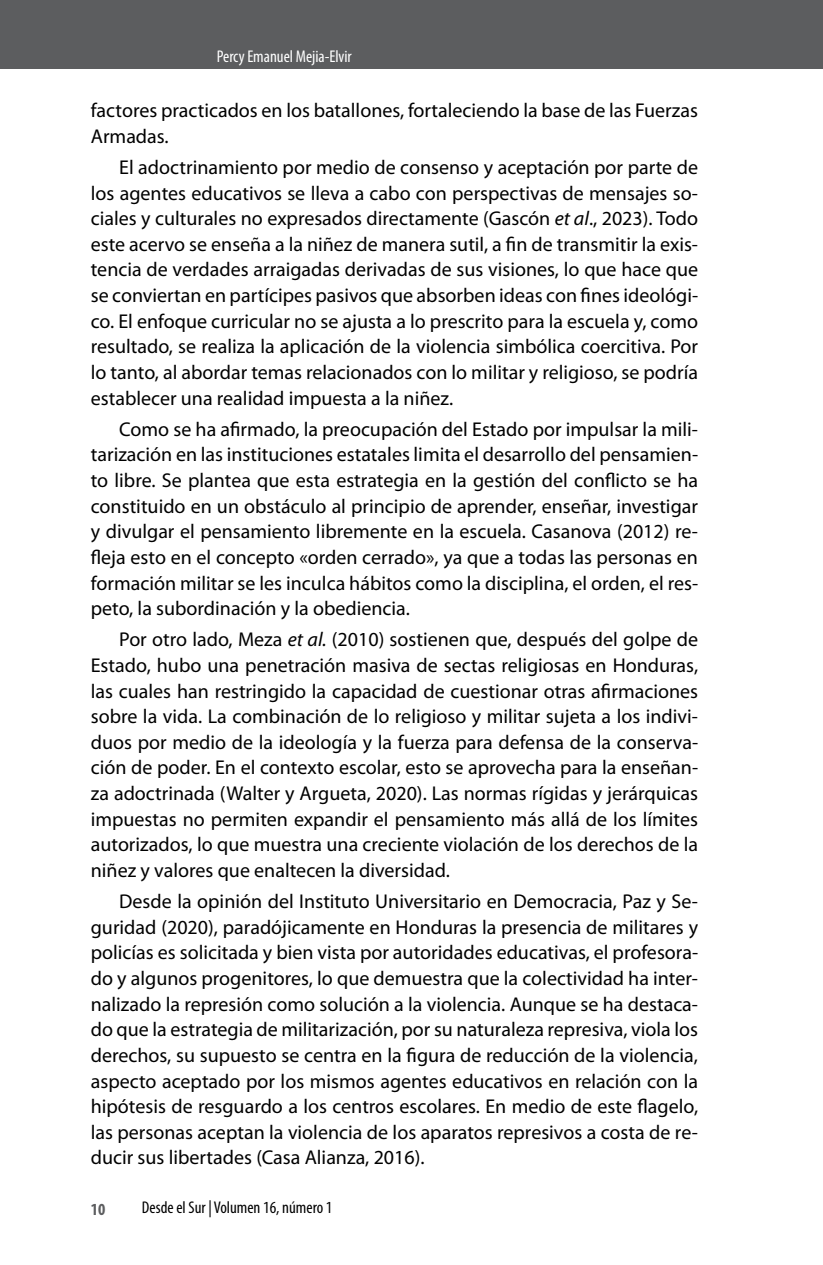
<style>
.page{position:relative;width:823px;height:1265px;background:#fff}
.page>*{position:absolute;margin:0;border:0;box-sizing:border-box;transform-origin:0 0}
.t1{font:20px/25.6px "Myriad Pro";color:#000;text-align:justify}
.t2{font:condensed 17px "Myriad Pro";color:#000}
.t3{font:condensed 17px "Myriad Pro";color:#fff}
.t4{font:700 condensed 17px "Myriad Pro";color:#5c5d5f}
.s1{font-style:italic}
</style>
<div class="page">
<div style="left:0;top:0;width:822px;height:68px;background:#5c5d5f"></div>
<p class="t3" style="left:217px;top:46px;width:136px">Percy Emanuel Mejia-Elvir</p>
<p class="t1" style="left:91px;top:97px;width:608px">factores practicados en los batallones, fortaleciendo la base de las Fuerzas<br>Armadas.</p>
<p class="t1" style="left:91px;top:154px;width:608px;text-indent:28px">El adoctrinamiento por medio de consenso y aceptación por parte de los agentes educativos se lleva a cabo con perspectivas de mensajes so&shy;ciales y culturales no expresados directamente (Gascón <span class="s1">et al</span>., 2023). Todo este acervo se enseña a la niñez de manera sutil, a fin de transmitir la exis&shy;tencia de verdades arraigadas derivadas de sus visiones, lo que hace que se conviertan en partícipes pasivos que absorben ideas con fines ideológi&shy;co. El enfoque curricular no se ajusta a lo prescrito para la escuela y, como resultado, se realiza la aplicación de la violencia simbólica coercitiva. Por lo tanto, al abordar temas relacionados con lo militar y religioso, se podría establecer una realidad impuesta a la niñez.</p>
<p class="t1" style="left:91px;top:416px;width:608px;text-indent:28px">Como se ha afirmado, la preocupación del Estado por impulsar la mili&shy;tarización en las instituciones estatales limita el desarrollo del pensamien&shy;to libre. Se plantea que esta estrategia en la gestión del conflicto se ha constituido en un obstáculo al principio de aprender, enseñar, investigar y divulgar el pensamiento libremente en la escuela. Casanova (2012) re&shy;fleja esto en el concepto «orden cerrado», ya que a todas las personas en formación militar se les inculca hábitos como la disciplina, el orden, el res&shy;peto, la subordinación y la obediencia.</p>
<p class="t1" style="left:91px;top:626px;width:608px;text-indent:28px">Por otro lado, Meza <span class="s1">et al.</span> (2010) sostienen que, después del golpe de Estado, hubo una penetración masiva de sectas religiosas en Honduras, las cuales han restringido la capacidad de cuestionar otras afirmaciones sobre la vida. La combinación de lo religioso y militar sujeta a los indivi&shy;duos por medio de la ideología y la fuerza para defensa de la conserva&shy;ción de poder. En el contexto escolar, esto se aprovecha para la enseñan&shy;za adoctrinada (Walter y Argueta, 2020). Las normas rígidas y jerárquicas impuestas no permiten expandir el pensamiento más allá de los límites autorizados, lo que muestra una creciente violación de los derechos de la niñez y valores que enaltecen la diversidad.</p>
<p class="t1" style="left:91px;top:888px;width:608px;text-indent:28px">Desde la opinión del Instituto Universitario en Democracia, Paz y Se&shy;guridad (2020), paradójicamente en Honduras la presencia de militares y policías es solicitada y bien vista por autoridades educativas, el profesora&shy;do y algunos progenitores, lo que demuestra que la colectividad ha inter&shy;nalizado la represión como solución a la violencia. Aunque se ha destaca&shy;do que la estrategia de militarización, por su naturaleza represiva, viola los derechos, su supuesto se centra en la figura de reducción de la violencia, aspecto aceptado por los mismos agentes educativos en relación con la hipótesis de resguardo a los centros escolares. En medio de este flagelo, las personas aceptan la violencia de los aparatos represivos a costa de re&shy;ducir sus libertades (Casa Alianza, 2016).</p>
<p class="t4" style="left:91px;top:1198px;width:16px">10</p>
<p class="t2" style="left:142px;top:1196px;width:192px">Desde el Sur | Volumen 16, número 1</p>
</div>
